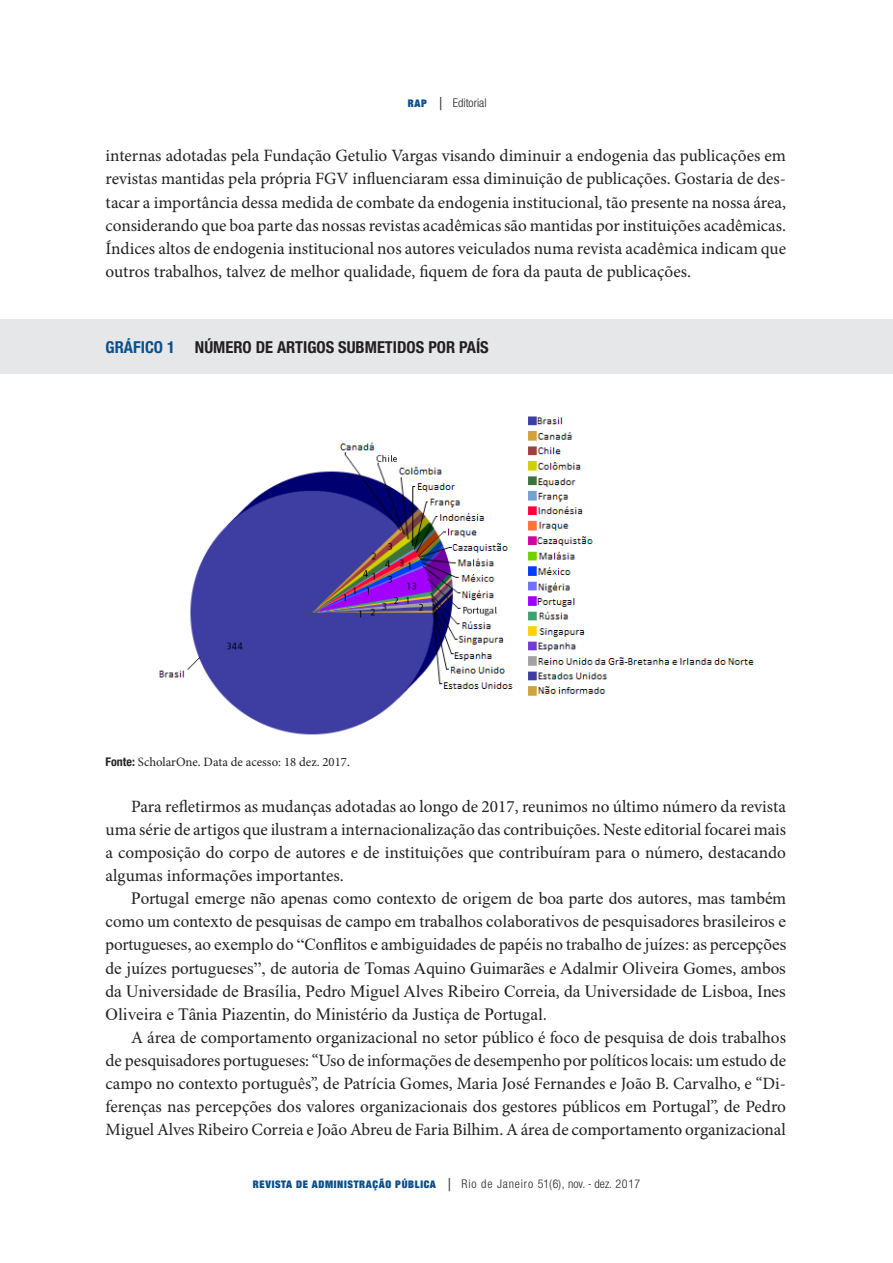
<style>
.page{position:relative;width:893px;height:1263px;background:#fff}
.page>*{position:absolute;margin:0;border:0;box-sizing:border-box;transform-origin:0 0}
.texto_3{font:17.25px/23.1px "Minion Pro";color:#231f20;text-align:justify}
.texto_3-2{font:17.25px/23.1px "Times New Roman";color:#231f20;text-align:justify}
.tit_tab{font:700 condensed 16.5px "Helvetica Neue LT Std";color:#231f20}
.fonte{font:12.75px "Minion Pro";color:#231f20}
.t1{font:300 condensed 12px "Helvetica Neue LT Std";letter-spacing:.07em;color:#231f20}
.t2{font:300 condensed 12px "Helvetica Neue LT Std";color:#231f20}
.s1{font-family:"Helvetica Neue";font-weight:900;font-stretch:expanded;font-size:10.5px;color:#0c4f89}
.s2{font-size:18px}
.s3{color:#0c4f89}
.s4{font-family:"Helvetica Neue LT Std";font-weight:700;font-stretch:condensed;font-size:12px}
.s5{font-family:"Minion Pro"}
</style>
<div class="page">
<div style="left:0;top:320px;width:893px;height:54px;background:#e6e7e9"></div>
<img style="left:159px;top:416px;width:595px;height:319px">
<p class="t2" style="left:408px;top:96px;width:80px"><span class="s1">RAP</span> <span class="s2">|</span> Editorial</p>
<p class="texto_3" style="left:106px;top:144px;width:682px">internas adotadas pela Fundação Getulio Vargas visando diminuir a endogenia das publicações em revistas mantidas pela própria FGV influenciaram essa diminuição de publicações. Gostaria de des&shy;tacar a importância dessa medida de combate da endogenia institucional, tão presente na nossa área, considerando que boa parte das nossas revistas acadêmicas são mantidas por instituições acadêmicas.<br>Índices altos de endogenia institucional nos autores veiculados numa revista acadêmica indicam que outros trabalhos, talvez de melhor qualidade, fiquem de fora da pauta de publicações.</p>
<p class="tit_tab" style="left:106px;top:337px;width:385px"><span class="s3">GRÁFICO 1</span> NÚMERO DE ARTIGOS SUBMETIDOS POR PAÍS</p>
<p class="fonte" style="left:106px;top:753px;width:246px"><span class="s4">Fonte:</span> ScholarOne. Data de acesso: 18 dez. 2017.</p>
<p class="texto_3" style="left:106px;top:795px;width:682px;text-indent:26px">Para refletirmos as mudanças adotadas ao longo de 2017, reunimos no último número da revista uma série de artigos que ilustram a internacionalização das contribuições. Neste editorial focarei mais a composição do corpo de autores e de instituições que contribuíram para o número, destacando algumas informações importantes.</p>
<p class="texto_3-2" style="left:106px;top:886px;width:682px;text-indent:26px">Portugal emerge não apenas como contexto de origem de boa parte dos autores, mas também como um contexto de pesquisas de campo em trabalhos colaborativos de pesquisadores brasileiros e portugueses, ao exemplo do “Conflitos e ambiguidades de papéis no trabalho de juízes: as percepções de juízes portugueses”, de autoria de Tomas Aquino Guimarães <span class="s5">e</span> Adalmir Oliveira Gomes<span class="s5">,</span> ambos da Universidade de Brasília, Pedro Miguel Alves Ribeiro Correia<span class="s5">,</span> da Universidade de Lisboa, Ines Oliveira e Tânia Piazentin<span class="s5">,</span> do Ministério da Justiça de Portugal.</p>
<p class="texto_3" style="left:106px;top:1026px;width:682px;text-indent:26px">A área de comportamento organizacional no setor público é foco de pesquisa de dois trabalhos de pesquisadores portugueses: “Uso de informações de desempenho por políticos locais: um estudo de campo no contexto português”, de Patrícia Gomes, Maria José Fernandes e João B. Carvalho, e “Di&shy;ferenças nas percepções dos valores organizacionais dos gestores públicos em Portugal”, de Pedro Miguel Alves Ribeiro Correia e João Abreu de Faria Bilhim. A área de comportamento organizacional</p>
<p class="t1" style="left:253px;top:1176px;width:389px"><span class="s1">REVISTA DE ADMINISTRAÇÃO PÚBLICA</span> <span class="s2">|</span> Rio de Janeiro 51(6), nov. - dez. 2017</p>
</div>
